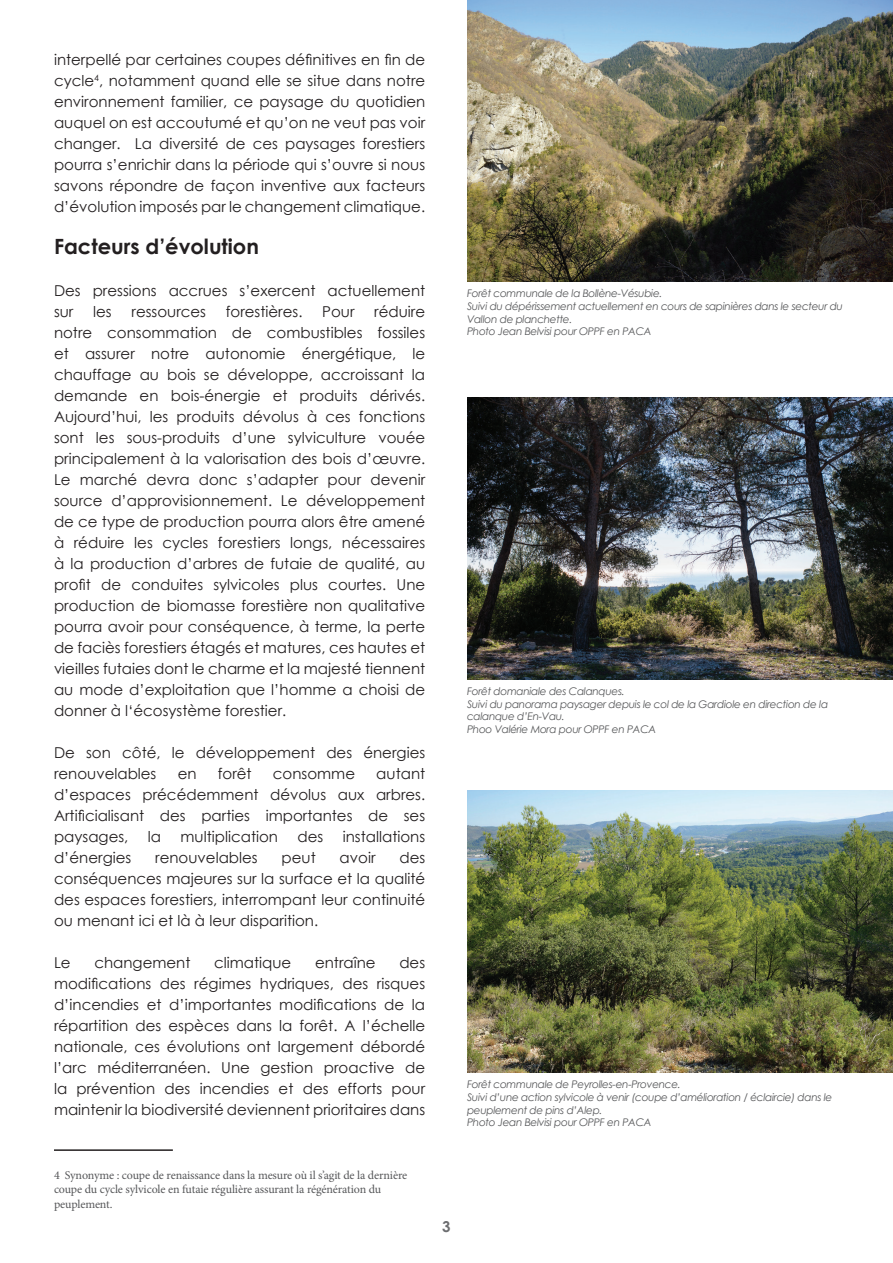
<style>
.page{position:relative;width:893px;height:1263px;background:#fff}
.page>*{position:absolute;margin:0;border:0;box-sizing:border-box;transform-origin:0 0}
.t1{font:700 21px "Century Gothic";color:#231f20}
.t2{font:15px/21px "Century Gothic";color:#231f20;text-align:justify}
.t3{font:700 15px "Century Gothic";color:#6c6d70}
.t4{font:12px/14.4px "Minion Pro";letter-spacing:-.01em;color:#57585a}
.t5{font:italic 10.5px/12.6px "Century Gothic";letter-spacing:-.03em;color:#57585a}
</style>
<div class="page">
<hr style="left:54px;top:1149px;width:119px;height:2px;background:#231f20">
<img style="left:467px;top:791px;width:426px;height:282px">
<img style="left:467px;top:398px;width:425px;height:281px">
<img style="left:467px;top:0;width:426px;height:282px">
<p class="t2" style="left:54px;top:49px;width:373px">interpellé par certaines coupes définitives en fin de cycle<sup>4</sup>, notamment quand elle se situe dans notre environnement familier, ce paysage du quotidien auquel on est accoutumé et qu’on ne veut pas voir changer. La diversité de ces paysages forestiers pourra s’enrichir dans la période qui s’ouvre si nous savons répondre de façon inventive aux facteurs d’évolution imposés par le changement climatique.</p>
<h1 class="t1" style="left:54px;top:231px;width:206px">Facteurs d’évolution</h1>
<p class="t2" style="left:54px;top:280px;width:373px">Des pressions accrues s’exercent actuellement sur</p>
<p class="t2" style="left:54px;top:301px;width:373px;text-indent:320px">réduire notre consommation de combustibles fossiles et assurer notre autonomie énergétique, le chauffage au bois se développe, accroissant la demande en bois‑énergie et produits dérivés.<br>Aujourd’hui, les produits dévolus à ces fonctions sont les sous‑produits d’une sylviculture vouée principalement à la valorisation des bois d’œuvre.<br>Le marché devra donc s’adapter pour devenir source d’approvisionnement. Le développement de ce type de production pourra alors être amené à réduire les cycles forestiers longs, nécessaires à la production d’arbres de futaie de qualité, au profit de conduites sylvicoles plus courtes. Une production de biomasse forestière non qualitative pourra avoir pour conséquence, à terme, la perte de faciès forestiers étagés et matures, ces hautes et vieilles futaies dont le charme et la majesté tiennent au mode d’exploitation que l’homme a choisi de donner à l‘écosystème forestier.</p>
<p class="t2" style="left:54px;top:742px;width:373px">De son côté, le développement des énergies renouvelables</p>
<p class="t2" style="left:93px;top:301px;width:20px">les</p>
<p class="t2" style="left:131px;top:301px;width:76px">ressources</p>
<p class="t2" style="left:226px;top:301px;width:78px">forestières.</p>
<p class="t2" style="left:322px;top:301px;width:34px">Pour</p>
<p class="t2" style="left:178px;top:763px;width:20px">en</p>
<p class="t2" style="left:218px;top:763px;width:35px">forêt</p>
<p class="t2" style="left:273px;top:763px;width:84px">consomme</p>
<p class="t2" style="left:54px;top:763px;width:373px;text-indent:322px">autant d’espaces précédemment dévolus aux arbres.<br>Artificialisant des parties importantes de ses paysages,</p>
<p class="t2" style="left:148px;top:826px;width:15px">la</p>
<p class="t2" style="left:181px;top:826px;width:99px">multiplication</p>
<p class="t2" style="left:297px;top:826px;width:27px">des</p>
<p class="t2" style="left:343px;top:826px;width:84px">installations</p>
<p class="t2" style="left:54px;top:847px;width:79px">d’énergies</p>
<p class="t2" style="left:155px;top:847px;width:104px">renouvelables</p>
<p class="t2" style="left:282px;top:847px;width:36px">peut</p>
<p class="t2" style="left:340px;top:847px;width:37px">avoir</p>
<p class="t2" style="left:54px;top:847px;width:373px;text-indent:345px">des conséquences majeures sur la surface et la qualité des espaces forestiers, interrompant leur continuité ou menant ici et là à leur disparition.</p>
<p class="t2" style="left:54px;top:952px;width:18px">Le</p>
<p class="t2" style="left:94px;top:952px;width:98px">changement</p>
<p class="t2" style="left:214px;top:952px;width:79px">climatique</p>
<p class="t2" style="left:315px;top:952px;width:62px">entraîne</p>
<p class="t2" style="left:54px;top:952px;width:373px;text-indent:345px">des modifications des régimes hydriques, des risques d’incendies et d’importantes modifications de la répartition des espèces dans la forêt. A l’échelle nationale, ces évolutions ont largement débordé l’arc méditerranéen. Une gestion proactive de la prévention des incendies et des efforts pour maintenir la biodiversité deviennent prioritaires dans</p>
<p class="t4" style="left:54px;top:1168px;width:355px">4 Synonyme : coupe de renaissance dans la mesure où il s’agit de la dernière coupe du cycle sylvicole en futaie régulière assurant la régénération du peuplement.</p>
<p class="t5" style="left:467px;top:287px;width:377px">Forêt communale de la Bollène-Vésubie.<br>Suivi du dépérissement actuellement en cours de sapinières dans le secteur du Vallon de planchette.<br>Photo Jean Belvisi pour OPPF en PACA</p>
<p class="t5" style="left:467px;top:685px;width:363px">Forêt domaniale des Calanques.<br>Suivi du panorama paysager depuis le col de la Gardiole en direction de la calanque d’En-Vau.<br>Phoo Valérie Mora pour OPPF en PACA</p>
<p class="t5" style="left:467px;top:1078px;width:367px">Forêt communale de Peyrolles-en-Provence.<br>Suivi d’une action sylvicole à venir (coupe d’amélioration / éclaircie) dans le peuplement de pins d’Alep.<br>Photo Jean Belvisi pour OPPF en PACA</p>
<p class="t3" style="left:442px;top:1215px;width:10px">3</p>
</div>
